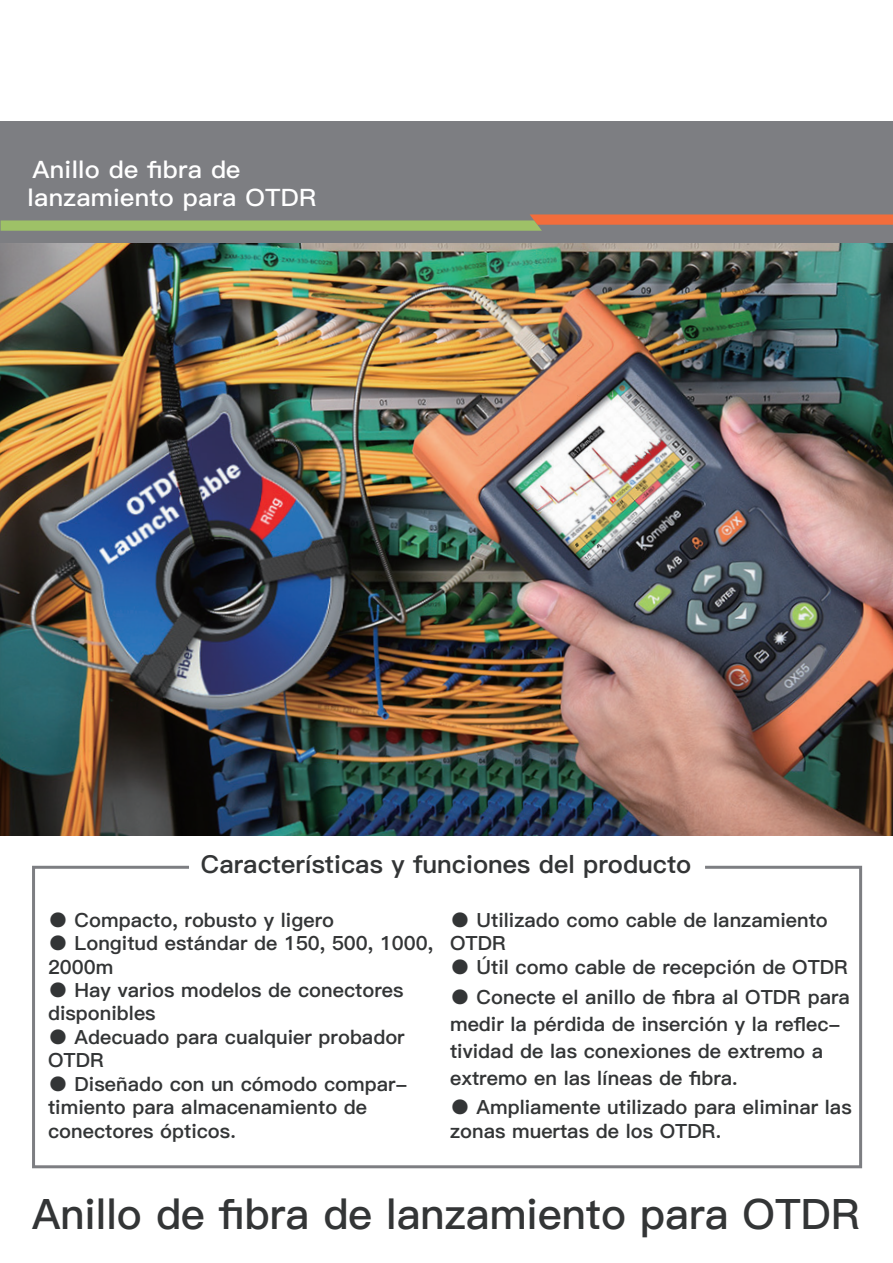
<style>
.page{position:relative;width:893px;height:1263px;background:#fff}
.page>*{position:absolute;margin:0;border:0;box-sizing:border-box;transform-origin:0 0}
.t1{font:42px "Ping Fang SC Bold";color:#333536}
.t2{font:24.75px "Ping Fang SC Heavy";color:#333536}
.t3{font:24px/28.8px "Ping Fang SC Bold";letter-spacing:.01em;color:#fff;scale:1.05 1}
.t4{font:19.5px/23.4px "Ping Fang SC Heavy";color:#333536}
</style>
<div class="page">
<svg style="left:32px;top:865px;width:831px;height:304px"></svg>
<div style="left:0;top:122px;width:893px;height:122px;background:#7d7e82"></div>
<svg style="left:1px;top:214px;width:892px;height:17px"></svg>
<img style="left:1px;top:244px;width:892px;height:592px">
<p class="t3" style="left:28px;top:155px;width:277px">Anillo de fibra de lanzamiento para OTDR</p>
<p class="t2" style="left:201px;top:849px;width:492px">Características y funciones del producto</p>
<p class="t4" style="left:48px;top:908px;width:288px">● Compacto, robusto y ligero</p>
<p class="t4" style="left:48px;top:932px;width:387px">● Longitud estándar de 150, 500, 1000,<br>2000m</p>
<p class="t4" style="left:48px;top:979px;width:357px">● Hay varios modelos de conectores disponibles</p>
<p class="t4" style="left:48px;top:1026px;width:358px">● Adecuado para cualquier probador<br>OTDR</p>
<p class="t4" style="left:48px;top:1073px;width:361px">● Diseñado con un cómodo compar&shy;timiento para almacenamiento de conectores ópticos.</p>
<p class="t4" style="left:450px;top:908px;width:379px">● Utilizado como cable de lanzamiento<br>OTDR</p>
<p class="t4" style="left:450px;top:955px;width:400px">● Útil como cable de recepción de OTDR</p>
<p class="t4" style="left:450px;top:984px;width:401px;line-height:27px">● Conecte el anillo de fibra al OTDR para medir la pérdida de inserción y la reflec&shy;tividad de las conexiones de extremo a extremo en las líneas de fibra.</p>
<p class="t4" style="left:450px;top:1096px;width:403px">● Ampliamente utilizado para eliminar las zonas muertas de los OTDR.</p>
<h1 class="t1" style="left:32px;top:1189px;width:829px">Anillo de fibra de lanzamiento para OTDR</h1>
</div>
